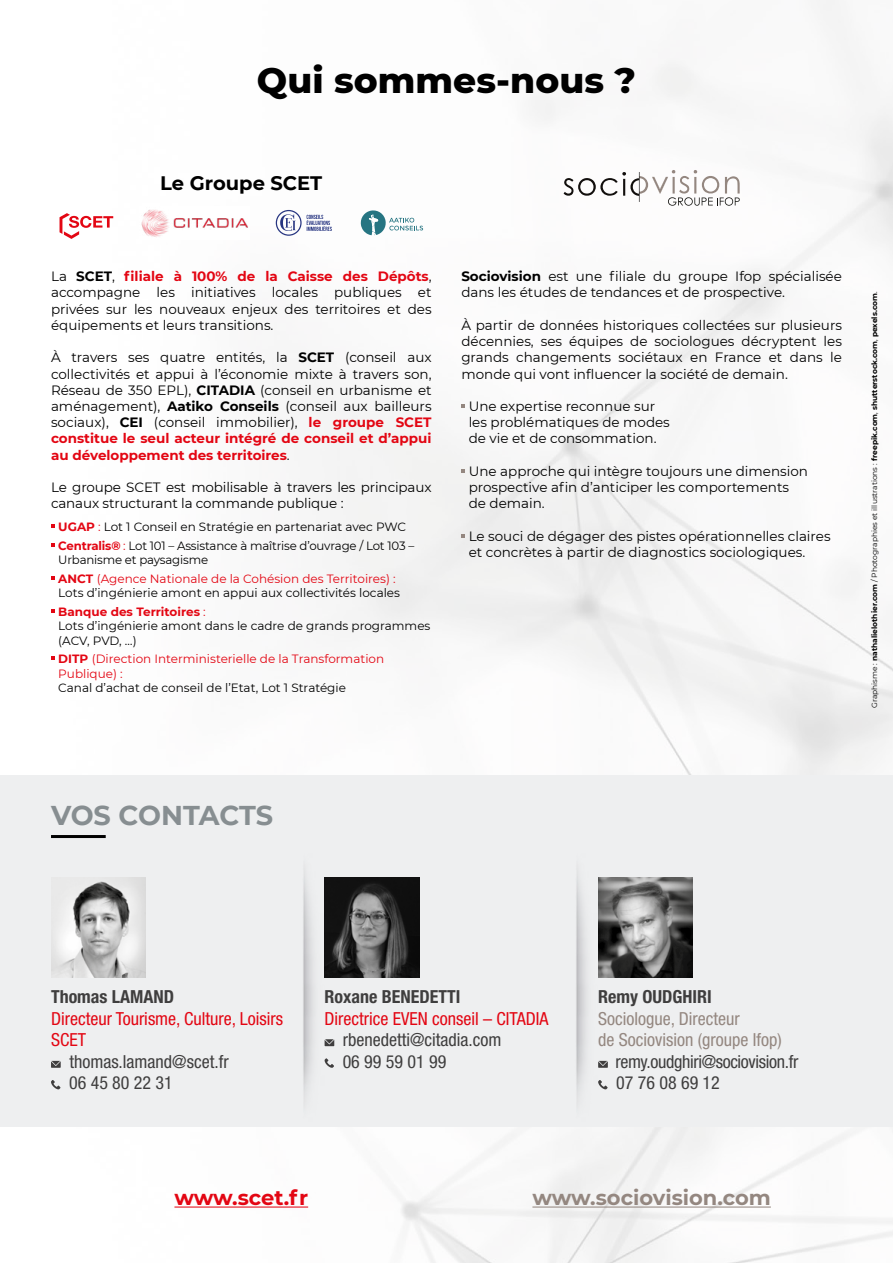
<style>
.page{position:relative;width:893px;height:1263px;background:#fff}
.page>*{position:absolute;margin:0;border:0;box-sizing:border-box;transform-origin:0 0}
.t1{font:800 36px "Montserrat";color:#000}
.t2{font:700 27.15px "Montserrat";letter-spacing:-.005em;color:#878e91}
.t3{font:700 21px "Montserrat";color:#948780}
.t4{font:700 21px "Montserrat";letter-spacing:-.005em;color:#e30613}
.t5{font:700 19.5px "Montserrat";color:#000}
.t6{font:condensed 18px/21.6px "Helvetica Neue LT Pro";color:#e30613}
.t7{font:condensed 18px/21.6px "Helvetica Neue LT Pro";color:#3f3e3e}
.t8{font:condensed 18px/21.6px "Helvetica Neue LT Pro";color:#948780}
.t9{font:700 condensed 18px "Helvetica Neue LT Pro";color:#3f3e3e}
.t10{font:condensed 18px/21.6px "Helvetica Neue LT Pro";letter-spacing:-.02em;color:#3f3e3e}
.t11{font:13.5px/16.2px "Montserrat";color:#000}
.t12{font:12px/18.6px "Montserrat";color:#000}
.t13{font:12px/18.6px "Montserrat";color:#e30613}
.t14{font:700 7.5px "Montserrat";color:#000}
.s1{font-weight:700}
.s2{font-weight:700;color:#e30613}
.s3{color:#e30613}
.s4{color:#000}
.s5{font-weight:400}
</style>
<div class="page">
<img style="left:0;top:0;width:893px;height:1263px">
<div style="left:0;top:775px;width:893px;height:351px;background:#eeeff0"></div>
<img style="left:354px;top:877px;width:65px;height:101px">
<img style="left:628px;top:877px;width:65px;height:101px">
<hr style="left:51px;top:835px;width:55px;height:3px;background:#000">
<svg style="left:51px;top:1061px;width:10px;height:7px"></svg>
<svg style="left:51px;top:1080px;width:10px;height:9px"></svg>
<svg style="left:51px;top:524px;width:4px;height:4px"></svg>
<svg style="left:51px;top:543px;width:4px;height:4px"></svg>
<svg style="left:51px;top:576px;width:4px;height:4px"></svg>
<svg style="left:51px;top:609px;width:4px;height:4px"></svg>
<svg style="left:51px;top:656px;width:4px;height:4px"></svg>
<svg style="left:461px;top:404px;width:4px;height:4px"></svg>
<svg style="left:461px;top:469px;width:4px;height:4px"></svg>
<svg style="left:461px;top:534px;width:4px;height:3px"></svg>
<svg style="left:60px;top:213px;width:53px;height:26px"></svg>
<svg style="left:276px;top:210px;width:56px;height:26px"></svg>
<svg style="left:360px;top:210px;width:63px;height:25px"></svg>
<hr style="left:174px;top:1206px;width:134px;height:1px;background:#e30613">
<hr style="left:532px;top:1206px;width:239px;height:1px;background:#948780">
<img style="left:139px;top:206px;width:111px;height:33px">
<svg style="left:564px;top:170px;width:176px;height:36px"></svg>
<img style="left:51px;top:877px;width:95px;height:101px">
<img style="left:303px;top:871px;width:51px;height:231px">
<img style="left:576px;top:871px;width:52px;height:231px">
<h1 class="t1" style="left:257px;top:54px;width:380px">Qui sommes-nous ?</h1>
<h3 class="t5" style="left:160px;top:169px;width:164px">Le Groupe SCET</h3>
<p class="t11" style="left:51px;top:268px;width:382px;text-align:justify">La <span class="s1">SCET</span>, <span class="s2">filiale à 100% de la Caisse des Dépôts</span>, accompagne les initiatives locales publiques et privées sur les nouveaux enjeux des territoires et des équipements et leurs transitions.</p>
<p class="t11" style="left:51px;top:349px;width:382px;text-align:justify">À travers ses quatre entités, la <span class="s1">SCET</span> (conseil aux collectivités et appui à l’économie mixte à travers son, Réseau de 350 EPL), <span class="s1">CITADIA</span> (conseil en urbanisme et aménagement), <span class="s1">Aatiko Conseils</span> (conseil aux bailleurs sociaux), <span class="s1">CEI</span> (conseil immobilier), <span class="s2">le groupe SCET constitue le seul acteur intégré de conseil et d’appui au développement des territoires</span>.</p>
<p class="t11" style="left:51px;top:478px;width:382px">Le groupe SCET est mobilisable à travers les principaux canaux structurant la commande publique :</p>
<p class="t12" style="left:58px;top:517px;width:357px"><span class="s2">UGAP</span> <span class="s3">:</span> Lot 1 Conseil en Stratégie en partenariat avec PWC<br><span class="s2">Centralis®</span> <span class="s3">:</span> Lot 101 – Assistance à maîtrise d’ouvrage / Lot 103 –</p>
<p class="t13" style="left:58px;top:550px;width:339px"><span class="s4">Urbanisme et paysagisme<br></span><span class="s1">ANCT</span> (Agence Nationale de la Cohésion des Territoires) :</p>
<p class="t12" style="left:58px;top:583px;width:343px">Lots d’ingénierie amont en appui aux collectivités locales<br><span class="s2">Banque des Territoires</span> <span class="s3">:</span></p>
<p class="t12" style="left:58px;top:618px;width:374px;line-height:14.4px">Lots d’ingénierie amont dans le cadre de grands programmes (ACV, PVD, …)</p>
<p class="t13" style="left:58px;top:651px;width:327px;line-height:14.4px"><span class="s1">DITP</span> (Direction Interministerielle de la Transformation<br>Publique) :</p>
<p class="t12" style="left:58px;top:678px;width:289px">Canal d’achat de conseil de l’Etat, Lot 1 Stratégie</p>
<p class="t11" style="left:461px;top:268px;width:382px"><span class="s1">Sociovision</span> est une filiale du groupe Ifop spécialisée dans les études de tendances et de prospective.</p>
<p class="t11" style="left:461px;top:316px;width:382px;text-align:justify">À partir de données historiques collectées sur plusieurs décennies, ses équipes de sociologues décryptent les grands changements sociétaux en France et dans le monde qui vont influencer la société de demain.</p>
<p class="t11" style="left:469px;top:397px;width:203px">Une expertise reconnue sur les problématiques de modes de vie et de consommation.</p>
<p class="t11" style="left:469px;top:462px;width:341px">Une approche qui intègre toujours une dimension prospective afin d’anticiper les comportements de demain.</p>
<p class="t11" style="left:469px;top:527px;width:363px">Le souci de dégager des pistes opérationnelles claires et concrètes à partir de diagnostics sociologiques.</p>
<p class="t14" style="left:869px;top:708px;width:418px;rotate:-90deg"><span class="s5">Graphisme :</span> nathalielothier.com <span class="s5">/ Photographies et illustrations :</span> freepik.com<span class="s5">,</span> shutterstock.com<span class="s5">,</span> pexels.com<span class="s5">.</span></p>
<h2 class="t2" style="left:51px;top:796px;width:224px">VOS CONTACTS</h2>
<h3 class="t9" style="left:51px;top:986px;width:125px">Thomas LAMAND</h3>
<h3 class="t6" style="left:51px;top:1007px;width:234px">Directeur Tourisme, Culture, Loisirs<br>SCET</h3>
<h3 class="t7" style="left:69px;top:1050px;width:161px">thomas.lamand@scet.fr<br>06 45 80 22 31</h3>
<h3 class="t9" style="left:325px;top:986px;width:137px">Roxane BENEDETTI</h3>
<h3 class="t6" style="left:325px;top:1007px;width:225px">Directrice EVEN conseil – CITADIA</h3>
<h3 class="t7" style="left:343px;top:1029px;width:160px">rbenedetti@citadia.com<br>06 99 59 01 99</h3>
<h3 class="t9" style="left:598px;top:986px;width:115px">Remy OUDGHIRI</h3>
<h3 class="t8" style="left:598px;top:1007px;width:185px">Sociologue, Directeur<br>de Sociovision (groupe Ifop)</h3>
<h3 class="t10" style="left:615px;top:1050px;width:184px">remy.oudghiri@sociovision.fr<br>07 76 08 69 12</h3>
<h3 class="t4" style="left:174px;top:1183px;width:135px">www.scet.fr</h3>
<h3 class="t3" style="left:532px;top:1183px;width:240px">www.sociovision.com</h3>
</div>
